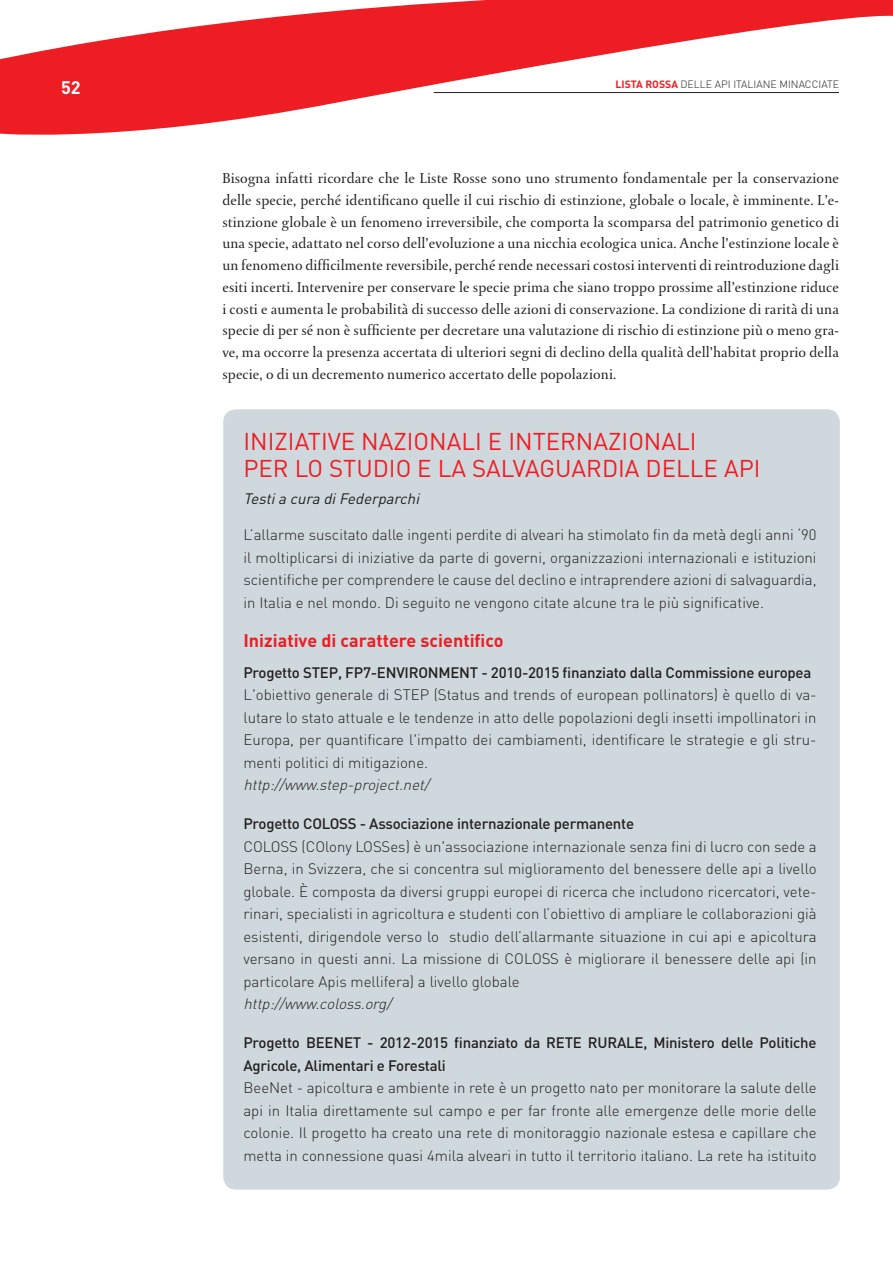
<style>
.page{position:relative;width:893px;height:1263px;background:#fff}
.page>*{position:absolute;margin:0;border:0;box-sizing:border-box;transform-origin:0 0}
.t1{font:24px/27px "DIN";color:#ee1d23}
.t2{font:700 18px "DIN";color:#ee1d23}
.t3{font:700 18px "DIN";color:#fff}
.t4{font:300 15px/22.5px "DIN";color:#231f20;text-align:justify}
.t5{font:15px/21.8px "DTL Paradox T";letter-spacing:.01em;color:#231f20;text-align:justify}
.t6{font:500 15px/22.5px "DIN";letter-spacing:-.015em;color:#231f20}
.t7{font:italic 300 15px "DIN";color:#231f20}
.t8{font:italic 15px "DIN";color:#231f20}
.t9{font:300 10.5px "DIN";color:#231f20}
.s1{font-weight:700;color:#ee1d23}
</style>
<div class="page">
<svg style="left:0;top:0;width:893px;height:135px"></svg>
<hr style="left:434px;top:92px;width:405px;height:1px;background:#231f20">
<div style="left:223px;top:409px;width:617px;height:780px;background:#cfd8dd;border-radius:13px"></div>
<p class="t3" style="left:61px;top:76px;width:21px">52</p>
<p class="t9" style="left:615px;top:78px;width:225px"><span class="s1">LISTA ROSSA</span> DELLE API ITALIANE MINACCIATE</p>
<p class="t5" style="left:222px;top:167px;width:618px">Bisogna infatti ricordare che le Liste Rosse sono uno strumento fondamentale per la conservazione delle specie, perché identificano quelle il cui rischio di estinzione, globale o locale, è imminente. L’e&shy;stinzione globale è un fenomeno irreversibile, che comporta la scomparsa del patrimonio genetico di una specie, adattato nel corso dell’evoluzione a una nicchia ecologica unica. Anche l’estinzione locale è un fenomeno difficilmente reversibile, perché rende necessari costosi interventi di reintroduzione dagli esiti incerti. Intervenire per conservare le specie prima che siano troppo prossime all’estinzione riduce i costi e aumenta le probabilità di successo delle azioni di conservazione. La condizione di rarità di una specie di per sé non è sufficiente per decretare una valutazione di rischio di estinzione più o meno gra&shy;ve, ma occorre la presenza accertata di ulteriori segni di declino della qualità dell’habitat proprio della specie, o di un decremento numerico accertato delle popolazioni.</p>
<h1 class="t1" style="left:243px;top:427px;width:519px">INIZIATIVE NAZIONALI E INTERNAZIONALI<br>PER LO STUDIO E LA SALVAGUARDIA DELLE API</h1>
<p class="t8" style="left:243px;top:489px;width:181px">Testia cura diFederparchi</p>
<p class="t4" style="left:243px;top:523px;width:575px">L’allarme suscitato dalle ingenti perdite di alveari ha stimolato fin da metà degli anni ‘90 il moltiplicarsi di iniziative da parte di governi, organizzazioni internazionali e istituzioni scientifiche per comprendere le cause del declino e intraprendere azioni di salvaguardia, in Italia e nel mondo. Di seguito ne vengono citate alcune tra le più significative.</p>
<p class="t2" style="left:243px;top:628px;width:262px">Iniziative di carattere scientifico</p>
<p class="t6" style="left:243px;top:660px;width:569px">Progetto STEP, FP7-ENVIRONMENT - 2010-2015 finanziato dalla Commissione europea</p>
<p class="t4" style="left:243px;top:683px;width:575px">L'obiettivo generale di STEP (Status and trends of european pollinators) è quello di va&shy;lutare lo stato attuale e le tendenze in atto delle popolazioni degli insetti impollinatori in Europa, per quantificare l'impatto dei cambiamenti, identificare le strategie e gli stru&shy;menti politici di mitigazione.</p>
<p class="t7" style="left:243px;top:775px;width:191px">http://www.step-project.net/</p>
<p class="t6" style="left:243px;top:812px;width:392px">Progetto COLOSS - Associazione internazionale permanente</p>
<p class="t4" style="left:243px;top:835px;width:575px">COLOSS (COlony LOSSes) è un'associazione internazionale senza fini di lucro con sede a Berna, in Svizzera, che si concentra sul miglioramento del benessere delle api a livello globale. È composta da diversi gruppi europei di ricerca che includono ricercatori, vete&shy;rinari, specialisti in agricoltura e studenti con l’obiettivo di ampliare le collaborazioni già esistenti, dirigendole verso lo studio dell’allarmante situazione in cui api e apicoltura versano in questi anni. La missione di COLOSS è migliorare il benessere delle api (in particolare Apis mellifera) a livello globale</p>
<p class="t7" style="left:243px;top:994px;width:153px">http://www.coloss.org/</p>
<p class="t6" style="left:243px;top:1031px;width:575px">Progetto BEENET - 2012-2015 finanziato da RETE RURALE, Ministero delle Politiche<br>Agricole, Alimentari e Forestali</p>
<p class="t4" style="left:243px;top:1076px;width:575px">BeeNet - apicoltura e ambiente in rete è un progetto nato per monitorare la salute delle api in Italia direttamente sul campo e per far fronte alle emergenze delle morie delle colonie. Il progetto ha creato una rete di monitoraggio nazionale estesa e capillare che metta in connessione quasi 4mila alveari in tutto il territorio italiano. La rete ha istituito</p>
</div>
